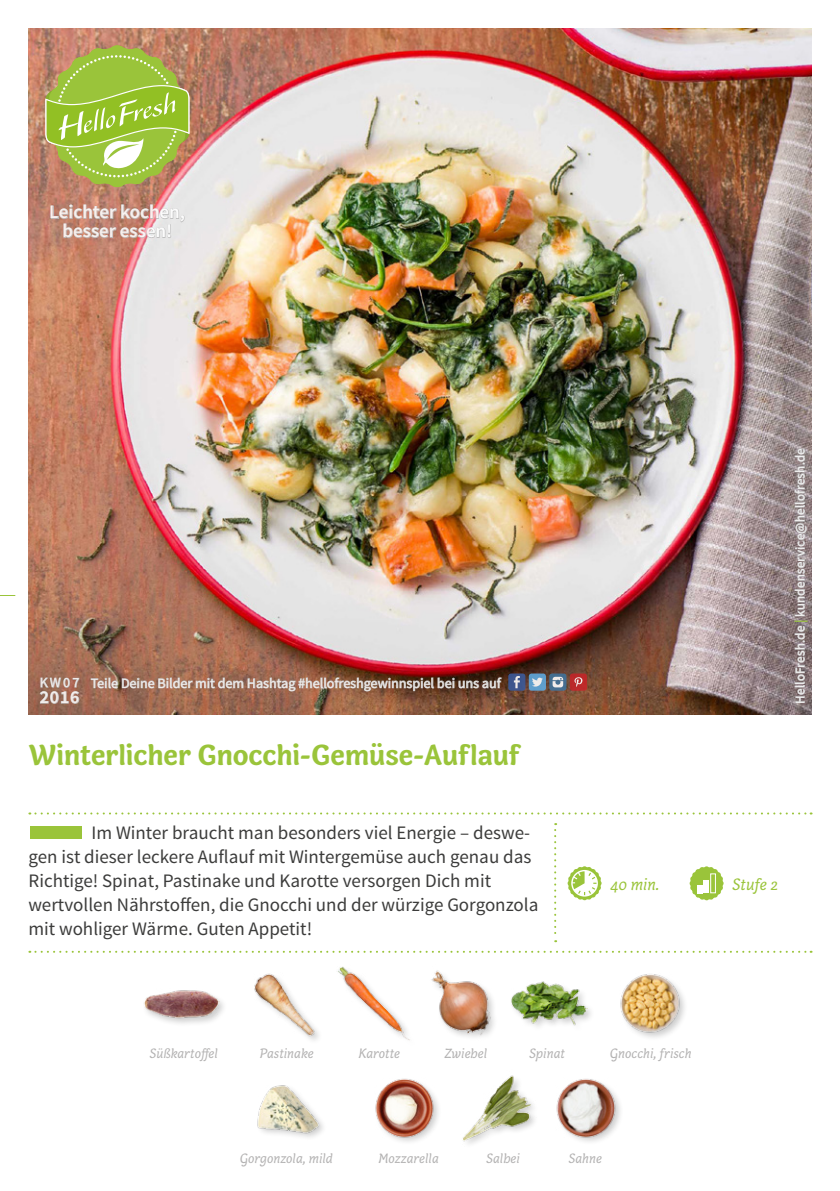
<style>
.page{position:relative;width:840px;height:1191px;background:#fff}
.page>*{position:absolute;margin:0;border:0;box-sizing:border-box;transform-origin:0 0}
.FRONT_Recipe_Title{font:700 30px "Capucine Basic";letter-spacing:-.005em;color:#9ac43a}
.FRONT___BACK_Running{font:19px/24px "Source Sans Pro";color:#3c3c3b}
.t1{font:600 19px/19px "Source Sans Pro";color:#fff;text-align:center}
.t2{font:600 18px "Source Sans Pro";color:#fff}
.t3{font:italic 17px "Capucine Basic";color:#9ac43a}
.FRONT_ingredients{font:italic 14px "Capucine Basic";color:#b3b2b2}
.t4{font:14px "Source Sans Pro";color:#fff}
.t5{font:13px "Source Sans Pro";letter-spacing:.02em;color:#fff}
.s1{font-weight:700;color:#9ac43a}
</style>
<div class="page">
<img style="left:28px;top:28px;width:783px;height:686px">
<svg style="left:29px;top:812px;width:782px;height:2px"></svg>
<svg style="left:554px;top:823px;width:2px;height:119px"></svg>
<svg style="left:29px;top:950px;width:782px;height:2px"></svg>
<svg style="left:39px;top:668px;width:41px;height:36px"></svg>
<img style="left:50px;top:204px;width:135px;height:48px">
<svg style="left:90px;top:673px;width:412px;height:24px;background:#906855"></svg>
<div style="left:508px;top:673px;width:17px;height:17px;background:#3e558d;border-radius:3px"></div>
<svg style="left:513px;top:676px;width:6px;height:12px"></svg>
<svg style="left:549px;top:673px;width:17px;height:17px"></svg>
<svg style="left:552px;top:677px;width:11px;height:10px"></svg>
<svg style="left:528px;top:673px;width:17px;height:17px"></svg>
<svg style="left:531px;top:677px;width:11px;height:9px"></svg>
<div style="left:569px;top:673px;width:17px;height:17px;background:#bb292a;border-radius:3px"></div>
<svg style="left:574px;top:677px;width:8px;height:10px"></svg>
<svg style="left:567px;top:866px;width:34px;height:34px"></svg>
<svg style="left:689px;top:866px;width:34px;height:34px"></svg>
<div style="left:710px;top:873px;width:5px;height:20px;border:1px solid #fff"></div>
<svg style="left:0;top:595px;width:15px;height:1px"></svg>
<svg style="left:45px;top:45px;width:144px;height:143px;background:#abb956"></svg>
<svg style="left:793px;top:625px;width:12px;height:78px"></svg>
<svg style="left:793px;top:447px;width:13px;height:170px;background:#9f9596"></svg>
<div style="left:30px;top:826px;width:52px;height:12px;background:#9ac43a"></div>
<img style="left:463px;top:1075px;width:72px;height:69px">
<img style="left:556px;top:1079px;width:65px;height:63px">
<img style="left:257px;top:1085px;width:66px;height:52px">
<img style="left:375px;top:1078px;width:64px;height:64px">
<div style="left:142px;top:989px;width:85px;height:38px;background:#000;opacity:.2"></div>
<img style="left:143px;top:989px;width:77px;height:38px">
<img style="left:338px;top:966px;width:72px;height:75px">
<img style="left:431px;top:970px;width:63px;height:67px">
<div style="left:509px;top:980px;width:85px;height:53px;background:#000;opacity:.2"></div>
<img style="left:510px;top:980px;width:76px;height:53px">
<img style="left:620px;top:974px;width:65px;height:64px">
<img style="left:254px;top:973px;width:65px;height:68px">
<p class="t1" style="left:50px;top:203px;width:137px">Leichter kochen, besser essen!</p>
<p class="t4" style="left:40px;top:674px;width:41px">KW07</p>
<p class="t2" style="left:40px;top:686px;width:41px">2016</p>
<p class="t4" style="left:91px;top:674px;width:411px">Teile Deine Bilder mit dem Hashtag #hellofreshgewinnspiel bei uns auf</p>
<p class="FRONT_Recipe_Title" style="left:29px;top:731px;width:492px">Winterlicher Gnocchi-Gemüse-Auflauf</p>
<p class="FRONT___BACK_Running" style="left:28px;top:820px;width:511px;text-indent:63px">Im Winter braucht man besonders viel Energie – deswe&shy;gen ist dieser leckere Auflauf mit Wintergemüse auch genau das Richtige! Spinat, Pastinake und Karotte versorgen Dich mit wertvollen Nährstoffen, die Gnocchi und der würzige Gorgonzola mit wohliger Wärme. Guten Appetit!</p>
<p class="t5" style="left:791px;top:703px;width:257px;rotate:-90deg">HelloFresh.de <span class="s1">|</span> kundenservice@hellofresh.de</p>
<p class="t3" style="left:609px;top:871px;width:51px">40 min.</p>
<p class="t3" style="left:731px;top:871px;width:47px">Stufe 2</p>
<p class="FRONT_ingredients" style="left:149px;top:1042px;width:70px">Süßkartoffel</p>
<p class="FRONT_ingredients" style="left:260px;top:1042px;width:55px">Pastinake</p>
<p class="FRONT_ingredients" style="left:358px;top:1042px;width:43px">Karotte</p>
<p class="FRONT_ingredients" style="left:444px;top:1042px;width:44px">Zwiebel</p>
<p class="FRONT_ingredients" style="left:529px;top:1042px;width:37px">Spinat</p>
<p class="FRONT_ingredients" style="left:609px;top:1042px;width:83px">Gnocchi, frisch</p>
<p class="FRONT_ingredients" style="left:240px;top:1148px;width:95px">Gorgonzola, mild</p>
<p class="FRONT_ingredients" style="left:378px;top:1148px;width:62px">Mozzarella</p>
<p class="FRONT_ingredients" style="left:486px;top:1148px;width:35px">Salbei</p>
<p class="FRONT_ingredients" style="left:568px;top:1148px;width:35px">Sahne</p>
</div>
